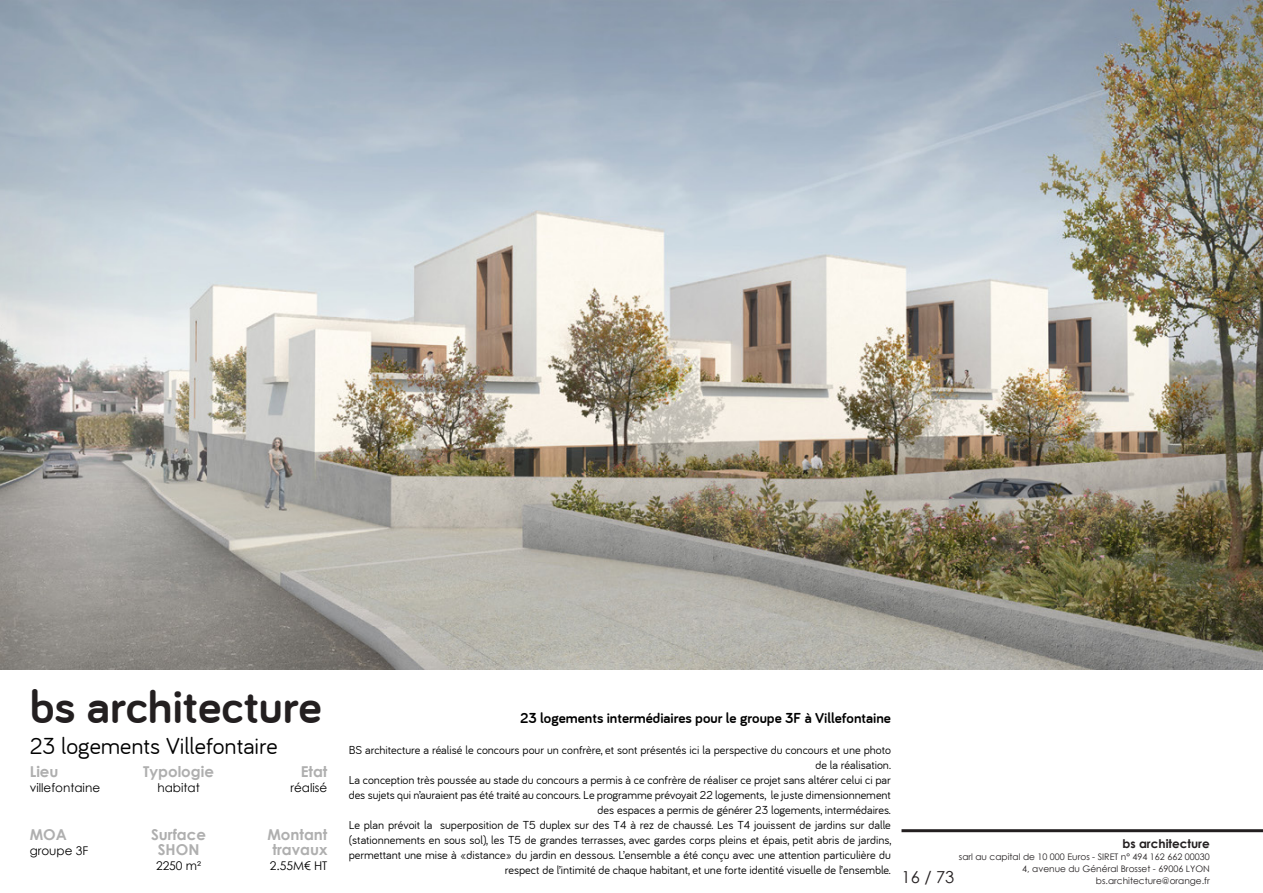
<style>
.page{position:relative;width:1263px;height:893px;background:#fff}
.page>*{position:absolute;margin:0;border:0;box-sizing:border-box;transform-origin:0 0}
.t1{font:700 49.5px "Bariol";color:#231f20}
.c-Sous-titre{font:24px "Bariol";color:#000}
.t2{font:16.5px "Century Gothic";color:#231f20}
.d-Titre_projet__droi{font:700 15px "Bariol";color:#000}
.d-Légende_projet__ce{font:700 15px "Century Gothic";color:#afafaf}
.d-Légende_projet__dr{font:700 15px/15px "Century Gothic";color:#afafaf;text-align:center}
.d-Légende_projert__g{font:700 15px "Century Gothic";color:#afafaf}
.d-Courant__droite{font:12px/15px "Bariol";color:#000;text-align:right}
.d-Légende_projert__g-2{font:12px "Century Gothic";color:#000}
.d-Légende_projet__dr-2{font:12px "Century Gothic";color:#000}
.t3{font:700 12px "Century Gothic";color:#231f20}
.d-Légende_projet__ce-2{font:12px "Century Gothic";color:#000}
.t4{font:9px/12px "Century Gothic";color:#231f20;text-align:right}
</style>
<div class="page">
<hr style="left:901px;top:829px;width:362px;height:3px;background:#231f20">
<img style="left:0;top:0;width:1263px;height:670px">
<h1 class="t1" style="left:30px;top:678px;width:293px">bs architecture</h1>
<p class="c-Sous-titre" style="left:30px;top:732px;width:249px">23 logements Villefontaire</p>
<p class="d-Légende_projert__g" style="left:30px;top:760px;width:30px">Lieu</p>
<p class="d-Légende_projert__g-2" style="left:30px;top:779px;width:72px">villefontaine</p>
<p class="d-Légende_projert__g" style="left:30px;top:824px;width:39px">MOA</p>
<p class="d-Légende_projert__g-2" style="left:30px;top:843px;width:60px">groupe 3F</p>
<p class="d-Légende_projet__ce" style="left:143px;top:760px;width:72px">Typologie</p>
<p class="d-Légende_projet__ce-2" style="left:157px;top:779px;width:44px">habitat</p>
<p class="d-Légende_projet__ce" style="left:151px;top:824px;width:56px">Surface</p>
<p class="d-Légende_projet__ce" style="left:158px;top:839px;width:43px">SHON</p>
<p class="d-Légende_projet__ce-2" style="left:156px;top:858px;width:47px">2250 m²</p>
<p class="d-Légende_projet__dr" style="left:301px;top:763px;width:28px">Etat</p>
<p class="d-Légende_projet__dr-2" style="left:291px;top:779px;width:38px">réalisé</p>
<p class="d-Légende_projet__dr" style="left:267px;top:827px;width:61px">Montant travaux</p>
<p class="d-Légende_projet__dr-2" style="left:270px;top:858px;width:59px">2.55M€ HT</p>
<p class="d-Titre_projet__droi" style="left:520px;top:709px;width:372px">23 logements intermédiaires pour le groupe 3F à Villefontaine</p>
<p class="d-Courant__droite" style="left:349px;top:742px;width:544px">BS architecture a réalisé le concours pour un confrère, et sont présentés ici la perspective du concours et une photo de la réalisation.</p>
<p class="d-Courant__droite" style="left:349px;top:772px;width:544px">La conception très poussée au stade du concours a permis à ce confrère de réaliser ce projet sans altérer celui ci par des sujets qui n’auraient pas été traité au concours. Le programme prévoyait 22 logements, le juste dimensionnement des espaces a permis de générer 23 logements, intermédaires.</p>
<p class="d-Courant__droite" style="left:349px;top:817px;width:544px">Le plan prévoit la superposition de T5 duplex sur des T4 à rez de chaussé. Les T4 jouissent de jardins sur dalle (stationnements en sous sol), les T5 de grandes terrasses, avec gardes corps pleins et épais, petit abris de jardins, permettant une mise à «distance» du jardin en dessous. L’ensemble a été conçu avec une attention particulière du respect de l’intimité de chaque habitant, et une forte identité visuelle de l’ensemble.</p>
<p class="t3" style="left:1122px;top:834px;width:89px">bs architecture</p>
<p class="t4" style="left:959px;top:850px;width:252px">sarl au capital de 10 000 Euros - SIRET n° 494 162 662 00030<br>4, avenue du Général Brosset - 69006 LYON bs.architecture@orange.fr</p>
<h3 class="t2" style="left:901px;top:866px;width:54px">16 / 73</h3>
</div>
